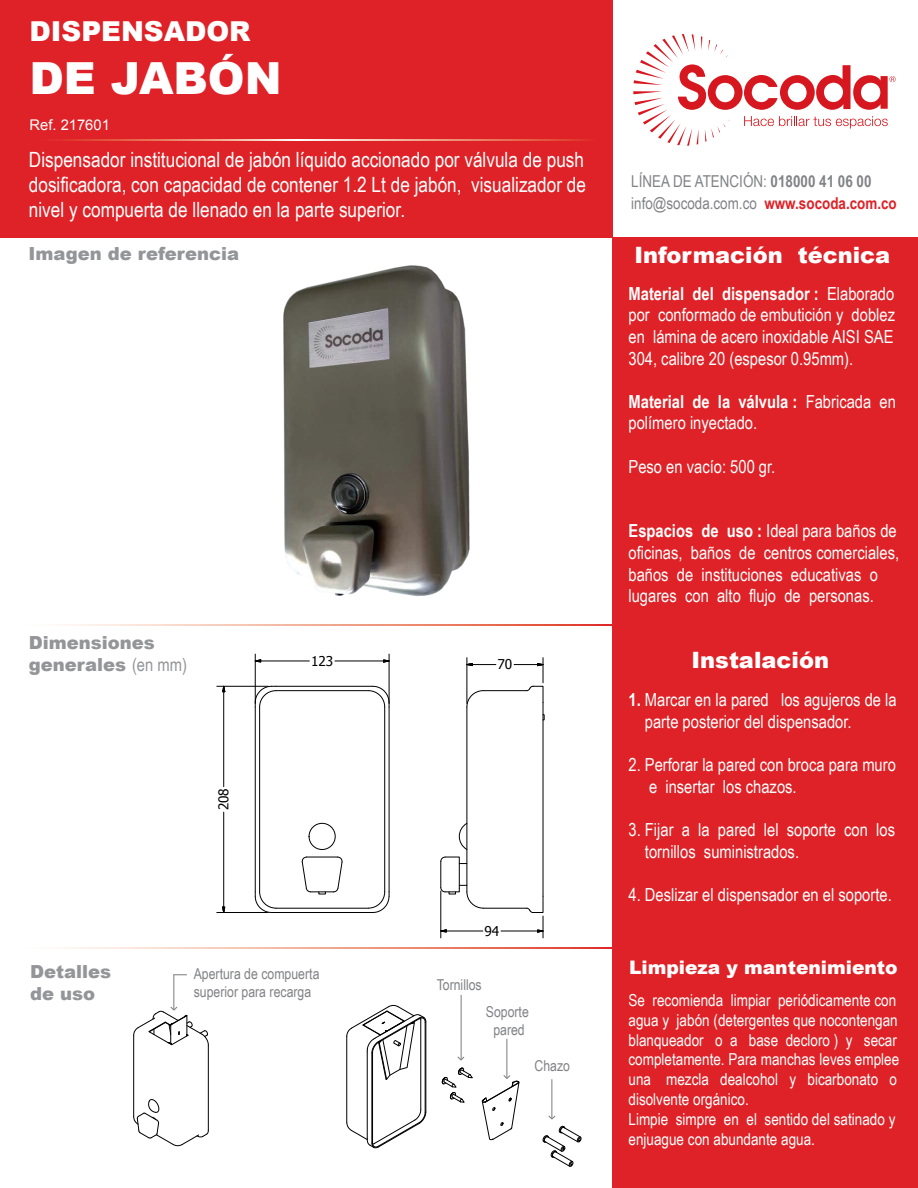
<style>
.page{position:relative;width:918px;height:1188px;background:#fff}
.page>*{position:absolute;margin:0;border:0;box-sizing:border-box;transform-origin:0 0}
.t1{font:900 44.25px "Arial";color:#fff}
.t2{font:900 27.45px "Arial";color:#fff}
.t3{font:900 22.5px "Arial";color:#fff}
.t4{font:21px/25.2px "Arial Narrow";color:#fff;text-align:justify}
.t5{font:900 18.6px "Arial";color:#fff}
.t6{font:18px/21.6px "Arial Narrow";color:#fff}
.t7{font:900 18px/21.6px "Arial";color:#939598}
.t8{font:16.5px/19.8px "Arial Narrow";color:#fff}
.t9{font:16.35px/21.5px "Arial Narrow";color:#808285}
.t10{font:15px/18px "Arial Narrow";color:#808285}
.t11{font:14.7px "Arial";color:#fff}
.t12{font:13.5px "Tahoma";letter-spacing:-.005em;color:#000}
.s1{font-family:"Arial Narrow";font-weight:400}
.s2{font-weight:700}
.s3{font-weight:700;color:#de2227}
</style>
<div class="page">
<div style="left:613px;top:237px;width:305px;height:951px;background:#de2227"></div>
<div style="left:0;top:0;width:612px;height:237px;background:#de2227"></div>
<svg style="left:57px;top:140px;width:532px;height:1px"></svg>
<svg style="left:633px;top:34px;width:263px;height:112px"></svg>
<svg style="left:62px;top:947px;width:551px;height:2px"></svg>
<svg style="left:62px;top:624px;width:551px;height:2px"></svg>
<hr style="left:276px;top:690px;width:92px;height:1px;background:#000">
<hr style="left:276px;top:908px;width:92px;height:1px;background:#000">
<hr style="left:384px;top:707px;width:1px;height:185px;background:#000">
<hr style="left:259px;top:707px;width:1px;height:185px;background:#000">
<hr style="left:272px;top:912px;width:101px;height:1px;background:#000">
<svg style="left:255px;top:891px;width:21px;height:22px"></svg>
<svg style="left:368px;top:891px;width:22px;height:22px"></svg>
<hr style="left:255px;top:707px;width:1px;height:185px;background:#000">
<hr style="left:389px;top:707px;width:1px;height:185px;background:#000">
<svg style="left:368px;top:686px;width:22px;height:21px"></svg>
<svg style="left:255px;top:686px;width:21px;height:21px"></svg>
<hr style="left:276px;top:686px;width:97px;height:1px;background:#000">
<div style="left:309px;top:823px;width:26px;height:27px;border:1px solid #000;border-radius:50%"></div>
<svg style="left:302px;top:857px;width:40px;height:37px"></svg>
<hr style="left:483px;top:690px;width:44px;height:1px;background:#000">
<hr style="left:483px;top:908px;width:44px;height:1px;background:#000">
<svg style="left:467px;top:690px;width:17px;height:17px"></svg>
<hr style="left:467px;top:707px;width:1px;height:185px;background:#000">
<hr style="left:543px;top:703px;width:1px;height:193px;background:#000">
<svg style="left:459px;top:823px;width:8px;height:27px"></svg>
<svg style="left:440px;top:857px;width:44px;height:52px"></svg>
<svg style="left:254px;top:660px;width:7px;height:2px"></svg>
<hr style="left:261px;top:661px;width:48px;height:1px;background:#000">
<hr style="left:335px;top:661px;width:49px;height:1px;background:#000">
<hr style="left:389px;top:654px;width:1px;height:49px;background:#000">
<hr style="left:255px;top:654px;width:1px;height:49px;background:#000">
<svg style="left:222px;top:685px;width:3px;height:9px"></svg>
<svg style="left:222px;top:907px;width:3px;height:5px"></svg>
<hr style="left:223px;top:692px;width:1px;height:95px;background:#000">
<hr style="left:223px;top:812px;width:1px;height:95px;background:#000">
<hr style="left:217px;top:686px;width:51px;height:1px;background:#000">
<hr style="left:217px;top:912px;width:51px;height:1px;background:#000">
<hr style="left:446px;top:931px;width:37px;height:1px;background:#000">
<hr style="left:501px;top:931px;width:37px;height:1px;background:#000">
<svg style="left:526px;top:896px;width:18px;height:42px"></svg>
<hr style="left:441px;top:891px;width:1px;height:47px;background:#000">
<svg style="left:466px;top:663px;width:30px;height:3px"></svg>
<svg style="left:514px;top:658px;width:30px;height:45px"></svg>
<hr style="left:467px;top:658px;width:1px;height:45px;background:#000">
<hr style="left:425px;top:1022px;width:1px;height:90px;background:#000">
<hr style="left:421px;top:1020px;width:1px;height:90px;background:#000">
<hr style="left:347px;top:1036px;width:1px;height:86px;background:#000">
<hr style="left:372px;top:1053px;width:1px;height:90px;background:#000">
<hr style="left:426px;top:1022px;width:1px;height:90px;background:#000">
<svg style="left:347px;top:1110px;width:79px;height:38px"></svg>
<hr style="left:367px;top:1052px;width:1px;height:86px;background:#000">
<svg style="left:347px;top:1005px;width:79px;height:75px"></svg>
<svg style="left:442px;top:1068px;width:31px;height:34px"></svg>
<hr style="left:133px;top:1035px;width:1px;height:82px;background:#000">
<hr style="left:208px;top:1045px;width:1px;height:85px;background:#000">
<svg style="left:133px;top:1099px;width:76px;height:47px"></svg>
<hr style="left:551px;top:1079px;width:1px;height:40px;background:#808285">
<svg style="left:543px;top:1114px;width:38px;height:53px"></svg>
<hr style="left:173px;top:975px;width:1px;height:35px;background:#808285">
<svg style="left:133px;top:1005px;width:76px;height:40px"></svg>
<svg style="left:173px;top:974px;width:14px;height:1px"></svg>
<hr style="left:506px;top:1039px;width:1px;height:39px;background:#808285">
<svg style="left:482px;top:1074px;width:37px;height:66px"></svg>
<hr style="left:461px;top:995px;width:1px;height:64px;background:#808285">
<svg style="left:457px;top:1055px;width:8px;height:6px"></svg>
<img style="left:283px;top:265px;width:187px;height:332px">
<h2 class="t2" style="left:30px;top:11px;width:223px">DISPENSADOR</h2>
<h1 class="t1" style="left:30px;top:46px;width:254px">DE JABÓN</h1>
<p class="t11" style="left:30px;top:115px;width:82px">Ref. 217601</p>
<p class="t4" style="left:29px;top:146px;width:559px">Dispensador institucional de jabón líquido accionado por válvula de push dosificadora, con capacidad de contener 1.2 Lt de jabón, visualizador de nivel y compuerta de llenado en la parte superior.</p>
<p class="t7" style="left:29px;top:242px;width:212px">Imagen de referencia</p>
<p class="t7" style="left:29px;top:631px;width:160px">Dimensiones generales <span class="s1">(en mm)</span></p>
<p class="t12" style="left:215px;top:810px;width:24px;rotate:-90deg">208</p>
<p class="t12" style="left:311px;top:652px;width:24px">123</p>
<p class="t7" style="left:30px;top:960px;width:82px">Detalles de uso</p>
<p class="t10" style="left:194px;top:964px;width:127px">Apertura de compuerta superior para recarga</p>
<p class="t12" style="left:498px;top:655px;width:16px">70</p>
<p class="t12" style="left:485px;top:922px;width:16px">94</p>
<p class="t10" style="left:437px;top:975px;width:47px">Tornillos</p>
<p class="t10" style="left:486px;top:1002px;width:45px;text-align:center">Soporte pared</p>
<p class="t10" style="left:535px;top:1056px;width:37px">Chazo</p>
<p class="t9" style="left:631px;top:170px;width:267px">LÍNEA DE ATENCIÓN: <span class="s2">018000 41 06 00 </span>info@socoda.com.co <span class="s3">www.socoda.com.co</span></p>
<p class="t3" style="left:634px;top:238px;width:257px">Información técnica</p>
<p class="t6" style="left:628px;top:282px;width:268px;text-align:justify"><span class="s2">Material del dispensador :</span> Elaborado por conformado de embutición y doblez en lámina de acero inoxidable AISI SAE 304, calibre 20 (espesor 0.95mm).</p>
<p class="t6" style="left:628px;top:390px;width:269px"><span class="s2">Material de la válvula :</span> Fabricada en polímero inyectado.</p>
<p class="t6" style="left:628px;top:455px;width:148px">Peso en vacío: 500 gr.</p>
<p class="t6" style="left:628px;top:520px;width:272px"><span class="s2">Espacios de uso :</span> Ideal para baños de oficinas, baños de centros comerciales, baños de instituciones educativas o lugares con alto flujo de personas.</p>
<p class="t3" style="left:692px;top:643px;width:139px">Instalación</p>
<p class="t6" style="left:645px;top:689px;width:253px;text-indent:-16px"><span class="s2">1.</span> Marcar en la pared los agujeros de la parte posterior del dispensador.</p>
<p class="t6" style="left:649px;top:753px;width:248px;text-indent:-21px">2. Perforar la pared con broca para muro e insertar los chazos.</p>
<p class="t6" style="left:645px;top:818px;width:252px;text-indent:-16px">3. Fijar a la pared lel soporte con los tornillos suministrados.</p>
<p class="t6" style="left:628px;top:883px;width:265px">4. Deslizar el dispensador en el soporte.</p>
<p class="t5" style="left:629px;top:954px;width:270px">Limpieza y mantenimiento</p>
<p class="t8" style="left:628px;top:990px;width:272px">Se recomienda limpiar periódicamente con agua y jabón (detergentes que nocontengan blanqueador o a base decloro ) y secar completamente. Para manchas leves emplee una mezcla dealcohol y bicarbonato o disolvente orgánico.<br>Limpie simpre en el sentido del satinado y enjuague con abundante agua.</p>
</div>
